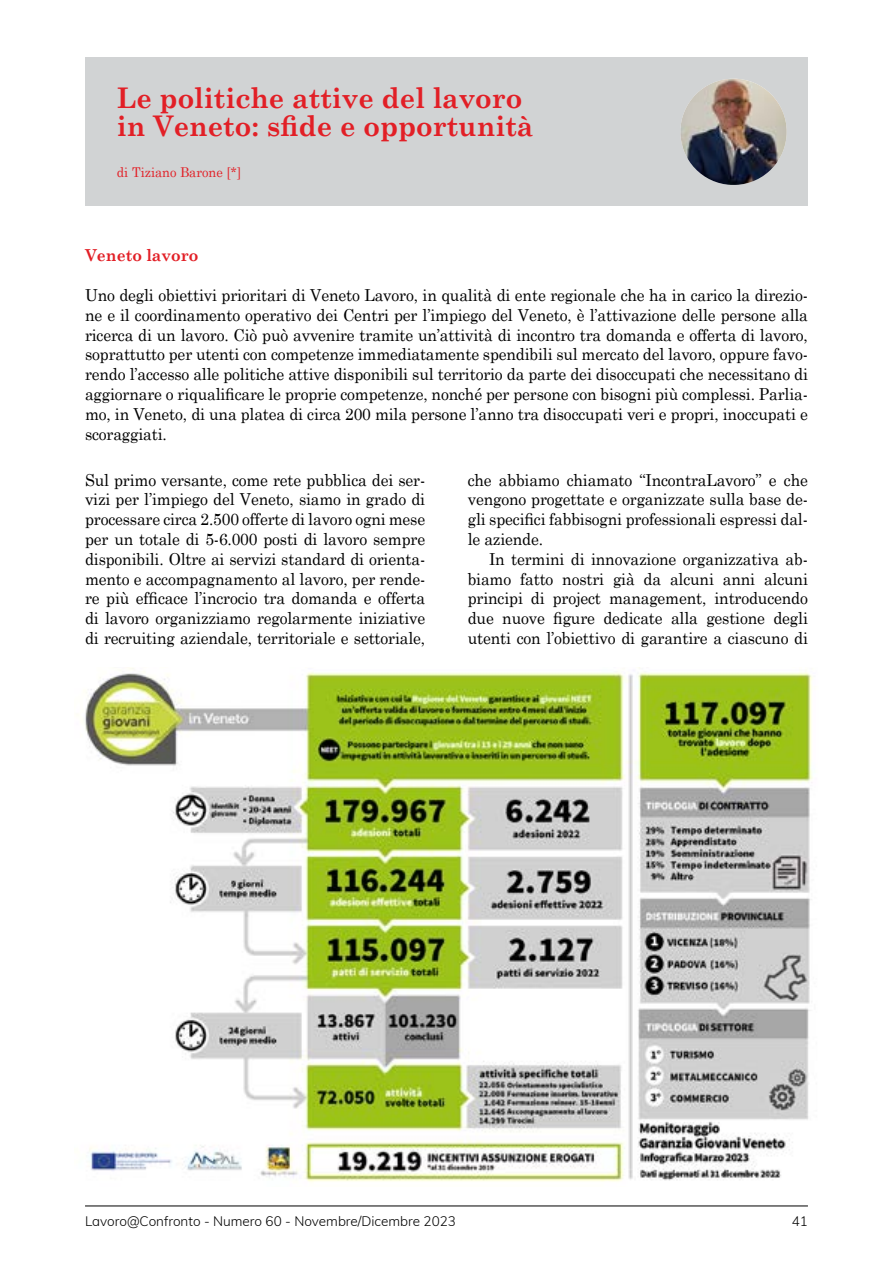
<style>
.page{position:relative;width:893px;height:1263px;background:#fff}
.page>*{position:absolute;margin:0;border:0;box-sizing:border-box;transform-origin:0 0}
.t1{font:700 28.5px/28.5px "Century Schoolbook";color:#e21f26;scale:.95 1}
.t2{font:16.5px/19.8px "Century Schoolbook";letter-spacing:-.01em;color:#000;text-align:justify;scale:.95 1}
.t3{font:700 16.5px "Century Schoolbook";color:#e21f26;scale:.95 1}
.t4{font:300 13.5px "Muli";color:#000}
.t5{font:13.5px "Century Schoolbook";color:#e21f26;scale:.95 1}
</style>
<div class="page">
<hr style="left:85px;top:1205px;width:723px;height:1px;background:#000">
<div style="left:85px;top:57px;width:723px;height:149px;background:#d1d3d4"></div>
<img style="left:680px;top:79px;width:107px;height:106px;border-radius:52px">
<img style="left:77px;top:667px;width:736px;height:515px">
<h1 class="t1" style="left:117px;top:83px;width:440px">Le politiche attive del lavoro in Veneto: sfide e opportunità</h1>
<p class="t5" style="left:117px;top:164px;width:133px">di Tiziano Barone [*]</p>
<p class="t3" style="left:85px;top:245px;width:121px">Veneto lavoro</p>
<p class="t2" style="left:85px;top:285px;width:762px">Uno degli obiettivi prioritari di Veneto Lavoro, in qualità di ente regionale che ha in carico la direzio&shy;ne e il coordinamento operativo dei Centri per l’impiego del Veneto, è l’attivazione delle persone alla ricerca di un lavoro. Ciò può avvenire tramite un’attività di incontro tra domanda e offerta di lavoro, soprattutto per utenti con competenze immediatamente spendibili sul mercato del lavoro, oppure favo&shy;rendo l’accesso alle politiche attive disponibili sul territorio da parte dei disoccupati che necessitano di aggiornare o riqualificare le proprie competenze, nonché per persone con bisogni più complessi. Parlia&shy;mo, in Veneto, di una platea di circa 200 mila persone l’anno tra disoccupati veri e propri, inoccupati e scoraggiati.</p>
<p class="t2" style="left:468px;top:469px;width:360px">che abbiamo chiamato “IncontraLavoro” e che vengono progettate e organizzate sulla base de&shy;gli specifici fabbisogni professionali espressi dal&shy;le aziende.</p>
<p class="t2" style="left:468px;top:548px;width:360px;text-indent:21px">In termini di innovazione organizzativa ab&shy;biamo fatto nostri già da alcuni anni alcuni principi di project management, introducendo due nuove figure dedicate alla gestione degli utenti con l’obiettivo di garantire a ciascuno di</p>
<p class="t2" style="left:85px;top:469px;width:360px">Sul primo versante, come rete pubblica dei ser&shy;vizi per l’impiego del Veneto, siamo in grado di processare circa 2.500 offerte di lavoro ogni mese per un totale di 5-6.000 posti di lavoro sempre disponibili. Oltre ai servizi standard di orienta&shy;mento e accompagnamento al lavoro, per rende&shy;re più efficace l’incrocio tra domanda e offerta di lavoro organizziamo regolarmente iniziative di recruiting aziendale, territoriale e settoriale,</p>
<p class="t4" style="left:85px;top:1211px;width:372px">Lavoro@Confronto - Numero 60 - Novembre/Dicembre 2023</p>
<p class="t4" style="left:792px;top:1211px;width:18px">41</p>
</div>
